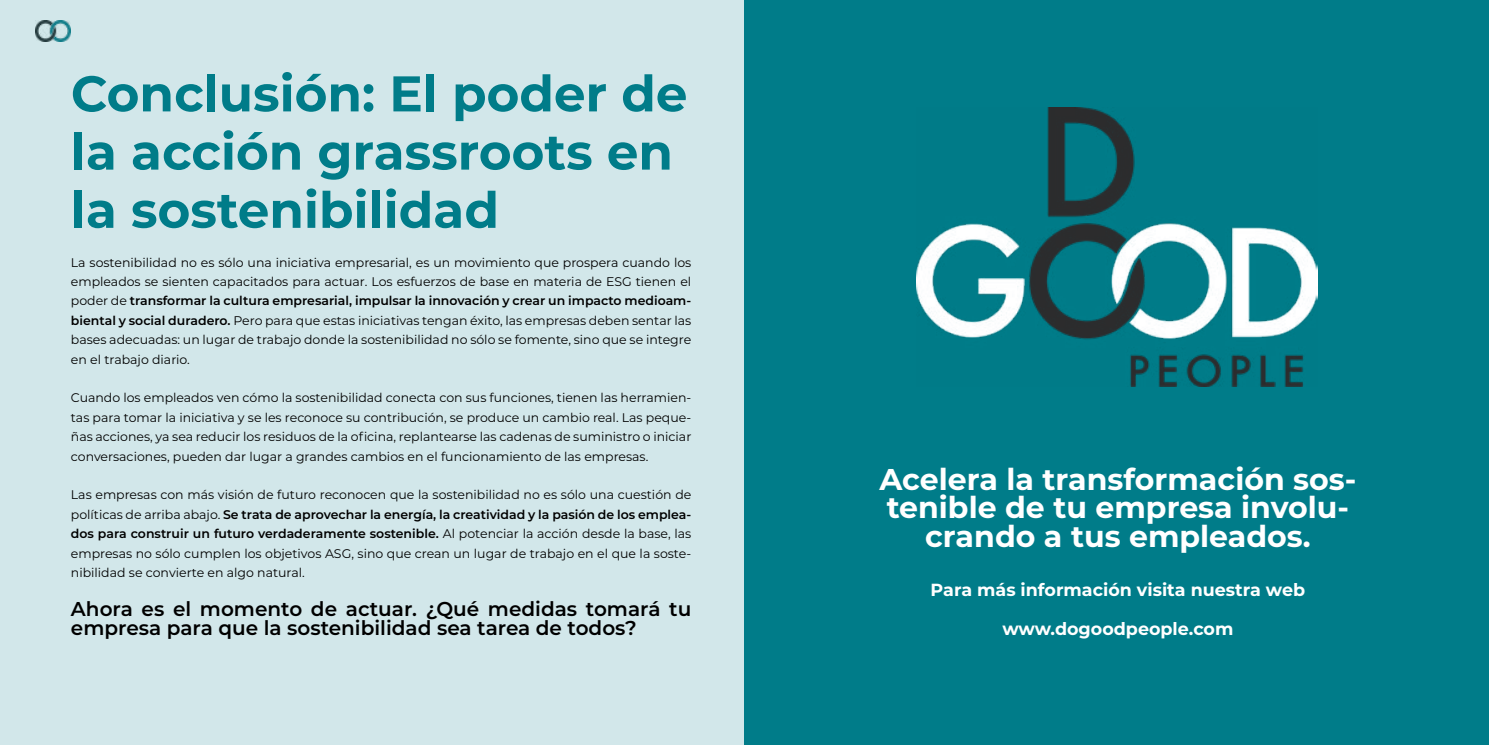
<style>
.page{position:relative;width:1489px;height:745px;background:#fff}
.page>*{position:absolute;margin:0;border:0;box-sizing:border-box;transform-origin:0 0}
.t1{font:700 50px/58.1px "Montserrat";color:#007c89}
.t2{font:700 30px/28.8px "Montserrat";color:#fff;text-align:center}
.t3{font:600 20px/19.4px "Montserrat";color:#000}
.t4{font:700 17.5px "Montserrat";color:#fff}
.t5{font:12.5px/19.4px "Montserrat";color:#000;text-align:justify}
.s1{font-weight:600}
</style>
<div class="page">
<div style="left:0;top:0;width:744px;height:744px;background:#d2e7ea"></div>
<div style="left:744px;top:0;width:744px;height:744px;background:#007c89"></div>
<img style="left:916px;top:107px;width:401px;height:280px">
<h1 class="t1" style="left:71px;top:62px;width:618px">Conclusión: El poder de la acción grassroots en la sostenibilidad</h1>
<p class="t5" style="left:71px;top:252px;width:622px">La sostenibilidad no es sólo una iniciativa empresarial, es un movimiento que prospera cuando los empleados se sienten capacitados para actuar. Los esfuerzos de base en materia de ESG tienen el poder de <span class="s1">transformar la cultura empresarial, impulsar la innovación y crear un impacto medioam&shy;biental y social duradero.</span> Pero para que estas iniciativas tengan éxito, las empresas deben sentar las bases adecuadas: un lugar de trabajo donde la sostenibilidad no sólo se fomente, sino que se integre en el trabajo diario.</p>
<p class="t5" style="left:71px;top:387px;width:622px">Cuando los empleados ven cómo la sostenibilidad conecta con sus funciones, tienen las herramien&shy;tas para tomar la iniciativa y se les reconoce su contribución, se produce un cambio real. Las peque&shy;ñas acciones, ya sea reducir los residuos de la oficina, replantearse las cadenas de suministro o iniciar conversaciones, pueden dar lugar a grandes cambios en el funcionamiento de las empresas.</p>
<p class="t5" style="left:71px;top:484px;width:622px">Las empresas con más visión de futuro reconocen que la sostenibilidad no es sólo una cuestión de políticas de arriba abajo. <span class="s1">Se trata de aprovechar la energía, la creatividad y la pasión de los emplea&shy;dos para construir un futuro verdaderamente sostenible.</span> Al potenciar la acción desde la base, las empresas no sólo cumplen los objetivos ASG, sino que crean un lugar de trabajo en el que la soste&shy;nibilidad se convierte en algo natural.</p>
<h3 class="t3" style="left:71px;top:597px;width:622px">Ahora es el momento de actuar. ¿Qué medidas tomará tu empresa para que la sostenibilidad sea tarea de todos?</h3>
<h2 class="t2" style="left:879px;top:463px;width:478px">Acelera la transformación sos&shy;tenible de tu empresa involu&shy;crando a tus empleados.</h2>
<h3 class="t4" style="left:930px;top:577px;width:376px">Para más información visita nuestra web</h3>
<h3 class="t4" style="left:1002px;top:616px;width:232px">www.dogoodpeople.com</h3>
</div>
